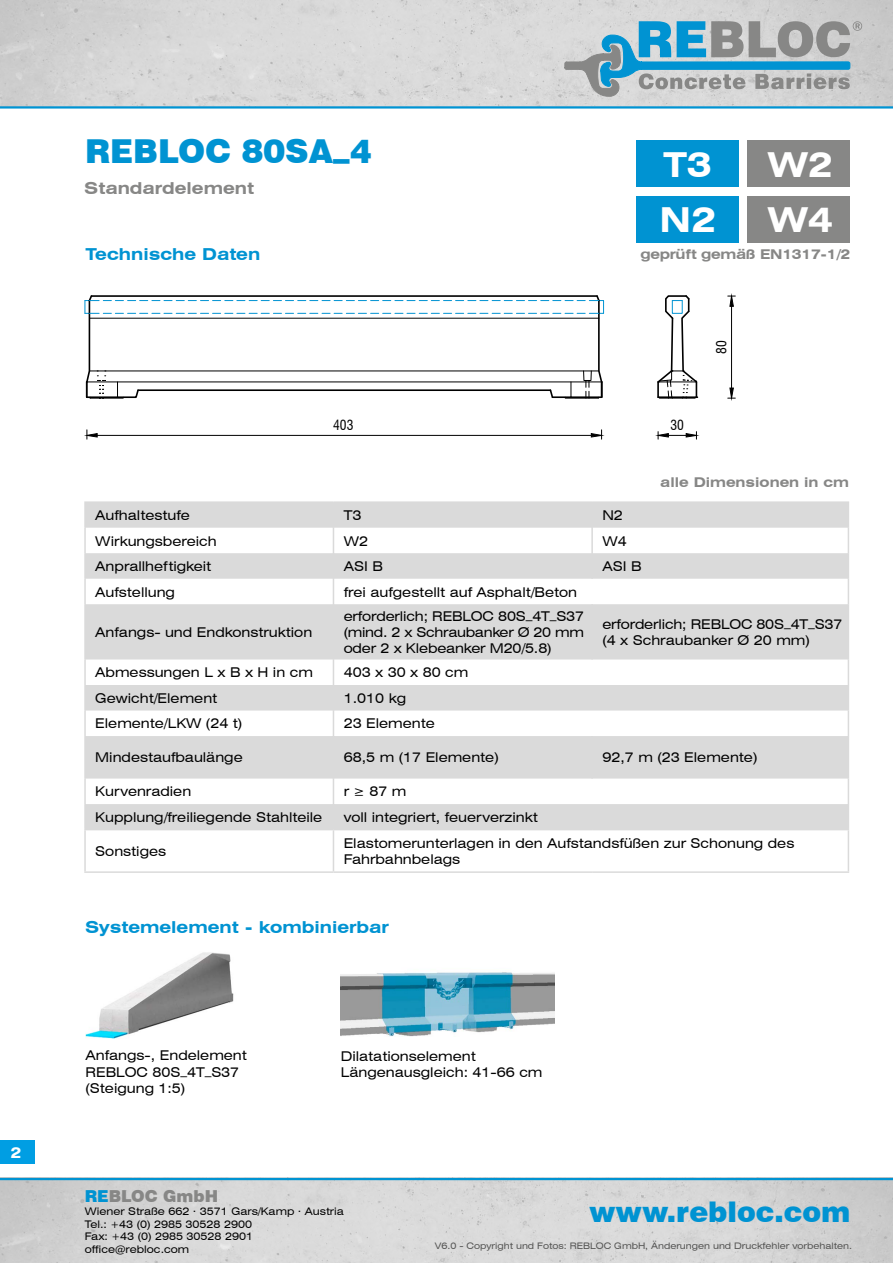
<style>
.page{position:relative;width:893px;height:1263px;background:#fff}
.page>*{position:absolute;margin:0;border:0;box-sizing:border-box;transform-origin:0 0}
.t1{font:700 expanded 34.5px "Swiss 721 BT";color:#fff}
.t2{font:900 33px "Swiss 721 BT";color:#0093d2}
.t3{font:900 28.5px "Swiss 721 BT";color:#0093d2}
.t4{font:700 expanded 16.5px "Swiss 721 BT";color:#0093d2}
.t5{font:700 expanded 16.5px "Swiss 721 BT";color:#878786}
.t6{font:900 16.5px "Swiss 721 BT";color:#878786}
.t7{font:700 expanded 15px "Swiss 721 BT";color:#fff}
.t8{font:expanded 13.5px/16.2px "Swiss 721 BT";color:#000}
.t9{font:700 expanded 13.5px "Swiss 721 BT";letter-spacing:-.02em;color:#878786}
.t10{font:700 expanded 13.5px "Swiss 721 BT";color:#878786}
.t11{font:condensed 13.5px "Swiss 721 BT";color:#000}
.t12{font:expanded 10.5px/13.2px "Swiss 721 BT";color:#000}
.t13{font:expanded 9px "Swiss 721 BT";color:#545453}
.s1{color:#0093d2}
</style>
<div class="page">
<img style="left:0;top:0;width:893px;height:106px">
<hr style="left:0;top:106px;width:893px;height:3px;background:#0093d2">
<img style="left:0;top:1180px;width:893px;height:83px">
<hr style="left:0;top:1178px;width:893px;height:2px;background:#0093d2">
<div style="left:0;top:1141px;width:34px;height:23px;background:#009ee3"></div>
<svg style="left:86px;top:503px;width:762px;height:326px;fill:#dadada"></svg>
<svg style="left:333px;top:503px;width:1px;height:101px"></svg>
<svg style="left:333px;top:659px;width:1px;height:77px"></svg>
<hr style="left:333px;top:736px;width:1px;height:42px;background:#dadada">
<svg style="left:333px;top:778px;width:1px;height:51px"></svg>
<hr style="left:333px;top:830px;width:1px;height:41px;background:#dadada">
<hr style="left:333px;top:604px;width:1px;height:55px;background:#dadada">
<hr style="left:84px;top:501px;width:249px;height:2px;background:#dadada">
<hr style="left:84px;top:503px;width:2px;height:25px;background:#dadada">
<hr style="left:333px;top:501px;width:259px;height:2px;background:#dadada">
<hr style="left:592px;top:501px;width:257px;height:2px;background:#dadada">
<hr style="left:591px;top:503px;width:2px;height:25px;background:#dadada">
<hr style="left:84px;top:528px;width:2px;height:25px;background:#dadada">
<hr style="left:591px;top:528px;width:2px;height:25px;background:#dadada">
<hr style="left:84px;top:553px;width:2px;height:26px;background:#dadada">
<hr style="left:591px;top:553px;width:2px;height:26px;background:#dadada">
<hr style="left:84px;top:579px;width:2px;height:25px;background:#dadada">
<svg style="left:848px;top:503px;width:1px;height:101px"></svg>
<hr style="left:84px;top:604px;width:2px;height:55px;background:#dadada">
<hr style="left:591px;top:604px;width:2px;height:55px;background:#dadada">
<hr style="left:848px;top:604px;width:1px;height:55px;background:#dadada">
<hr style="left:84px;top:659px;width:2px;height:26px;background:#dadada">
<hr style="left:84px;top:685px;width:2px;height:25px;background:#dadada">
<hr style="left:84px;top:710px;width:2px;height:26px;background:#dadada">
<svg style="left:848px;top:659px;width:1px;height:77px"></svg>
<hr style="left:84px;top:736px;width:2px;height:42px;background:#dadada">
<hr style="left:591px;top:736px;width:2px;height:42px;background:#dadada">
<hr style="left:848px;top:736px;width:1px;height:42px;background:#dadada">
<hr style="left:84px;top:778px;width:2px;height:26px;background:#dadada">
<hr style="left:84px;top:804px;width:2px;height:25px;background:#dadada">
<svg style="left:848px;top:778px;width:1px;height:51px"></svg>
<hr style="left:84px;top:829px;width:249px;height:1px;background:#dadada">
<hr style="left:84px;top:830px;width:2px;height:41px;background:#dadada">
<hr style="left:333px;top:829px;width:259px;height:1px;background:#dadada">
<hr style="left:592px;top:829px;width:257px;height:1px;background:#dadada">
<hr style="left:848px;top:830px;width:1px;height:41px;background:#dadada">
<hr style="left:84px;top:871px;width:249px;height:2px;background:#dadada">
<hr style="left:333px;top:871px;width:259px;height:2px;background:#dadada">
<hr style="left:592px;top:871px;width:257px;height:2px;background:#dadada">
<svg style="left:84px;top:295px;width:652px;height:145px"></svg>
<svg style="left:564px;top:21px;width:298px;height:76px"></svg>
<img style="left:85px;top:952px;width:149px;height:87px">
<div style="left:637px;top:140px;width:102px;height:47px;background:#0093d2"></div>
<div style="left:747px;top:140px;width:102px;height:47px;background:#878786"></div>
<div style="left:637px;top:196px;width:102px;height:46px;background:#0093d2"></div>
<div style="left:747px;top:196px;width:102px;height:46px;background:#878786"></div>
<img style="left:340px;top:972px;width:214px;height:65px">
<p class="t7" style="left:11px;top:1143px;width:12px">2</p>
<h2 class="t2" style="left:85px;top:131px;width:288px">REBLOC 80SA_4</h2>
<p class="t5" style="left:84px;top:178px;width:171px">Standardelement</p>
<p class="t4" style="left:86px;top:244px;width:176px">Technische Daten</p>
<h1 class="t1" style="left:664px;top:144px;width:50px">T3</h1>
<h1 class="t1" style="left:768px;top:144px;width:66px">W2</h1>
<h1 class="t1" style="left:659px;top:199px;width:58px">N2</h1>
<h1 class="t1" style="left:768px;top:199px;width:66px">W4</h1>
<p class="t9" style="left:640px;top:246px;width:212px">geprüft gemäß EN1317-1/2</p>
<p class="t11" style="left:713px;top:354px;width:15px;rotate:-90deg">80</p>
<p class="t11" style="left:333px;top:417px;width:22px">403</p>
<p class="t11" style="left:670px;top:417px;width:15px">30</p>
<p class="t10" style="left:660px;top:474px;width:190px">alle Dimensionen in cm</p>
<p class="t8" style="left:95px;top:507px;width:96px">Aufhaltestufe</p>
<p class="t8" style="left:344px;top:507px;width:19px">T3</p>
<p class="t8" style="left:602px;top:507px;width:22px">N2</p>
<p class="t8" style="left:95px;top:533px;width:123px">Wirkungsbereich</p>
<p class="t8" style="left:344px;top:533px;width:26px">W2</p>
<p class="t8" style="left:602px;top:533px;width:26px">W4</p>
<p class="t8" style="left:95px;top:558px;width:117px">Anprallheftigkeit</p>
<p class="t8" style="left:344px;top:558px;width:41px">ASI B</p>
<p class="t8" style="left:602px;top:558px;width:41px">ASI B</p>
<p class="t8" style="left:95px;top:584px;width:81px">Aufstellung</p>
<p class="t8" style="left:344px;top:584px;width:235px">frei aufgestellt auf Asphalt/Beton</p>
<p class="t8" style="left:95px;top:624px;width:218px">Anfangs- und Endkonstruktion</p>
<p class="t8" style="left:344px;top:608px;width:242px;text-align:justify">erforderlich; REBLOC 80S_4T_S37 (mind. 2 x Schraubanker Ø 20 mm oder 2 x Klebeanker M20/5.8)</p>
<p class="t8" style="left:602px;top:616px;width:242px">erforderlich; REBLOC 80S_4T_S37 (4 x Schraubanker Ø 20 mm)</p>
<p class="t8" style="left:95px;top:664px;width:219px">Abmessungen L x B x H in cm</p>
<p class="t8" style="left:344px;top:664px;width:126px">403 x 30 x 80 cm</p>
<p class="t8" style="left:95px;top:690px;width:123px">Gewicht/Element</p>
<p class="t8" style="left:344px;top:690px;width:64px">1.010 kg</p>
<p class="t8" style="left:95px;top:715px;width:148px">Elemente/LKW (24 t)</p>
<p class="t8" style="left:344px;top:715px;width:93px">23 Elemente</p>
<p class="t8" style="left:95px;top:749px;width:149px">Mindestaufbaulänge</p>
<p class="t8" style="left:344px;top:749px;width:157px">68,5 m (17 Elemente)</p>
<p class="t8" style="left:602px;top:749px;width:157px">92,7 m (23 Elemente)</p>
<p class="t8" style="left:95px;top:783px;width:97px">Kurvenradien</p>
<p class="t8" style="left:344px;top:783px;width:64px">r≥87m</p>
<p class="t8" style="left:95px;top:809px;width:229px">Kupplung/freiliegende Stahlteile</p>
<p class="t8" style="left:344px;top:809px;width:196px">voll integriert, feuerverzinkt</p>
<p class="t8" style="left:95px;top:843px;width:72px">Sonstiges</p>
<p class="t8" style="left:344px;top:835px;width:452px">Elastomerunterlagen in den Aufstandsfüßen zur Schonung des<br>Fahrbahnbelags</p>
<p class="t4" style="left:85px;top:917px;width:305px">Systemelement - kombinierbar</p>
<p class="t8" style="left:86px;top:1047px;width:163px">Anfangs-, Endelement<br>REBLOC 80S_4T_S37 (Steigung 1:5)</p>
<p class="t8" style="left:341px;top:1047px;width:203px">Dilatationselement<br>Längenausgleich: 41-66 cm</p>
<p class="t6" style="left:85px;top:1186px;width:135px"><span class="s1">RE</span>BLOC GmbH</p>
<p class="t12" style="left:85px;top:1204px;width:261px">Wiener Straße 662 . 3571 Gars/Kamp . Austria<br>Tel.: +43 (0) 2985 30528 2900</p>
<p class="t12" style="left:85px;top:1230px;width:170px">Fax: +43 (0) 2985 30528 2901 office@rebloc.com</p>
<p class="t13" style="left:435px;top:1240px;width:419px">V6.0 - Copyright und Fotos: REBLOC GmbH, Änderungen und Druckfehler vorbehalten.</p>
<h3 class="t3" style="left:589px;top:1194px;width:263px">www.rebloc.com</h3>
</div>
